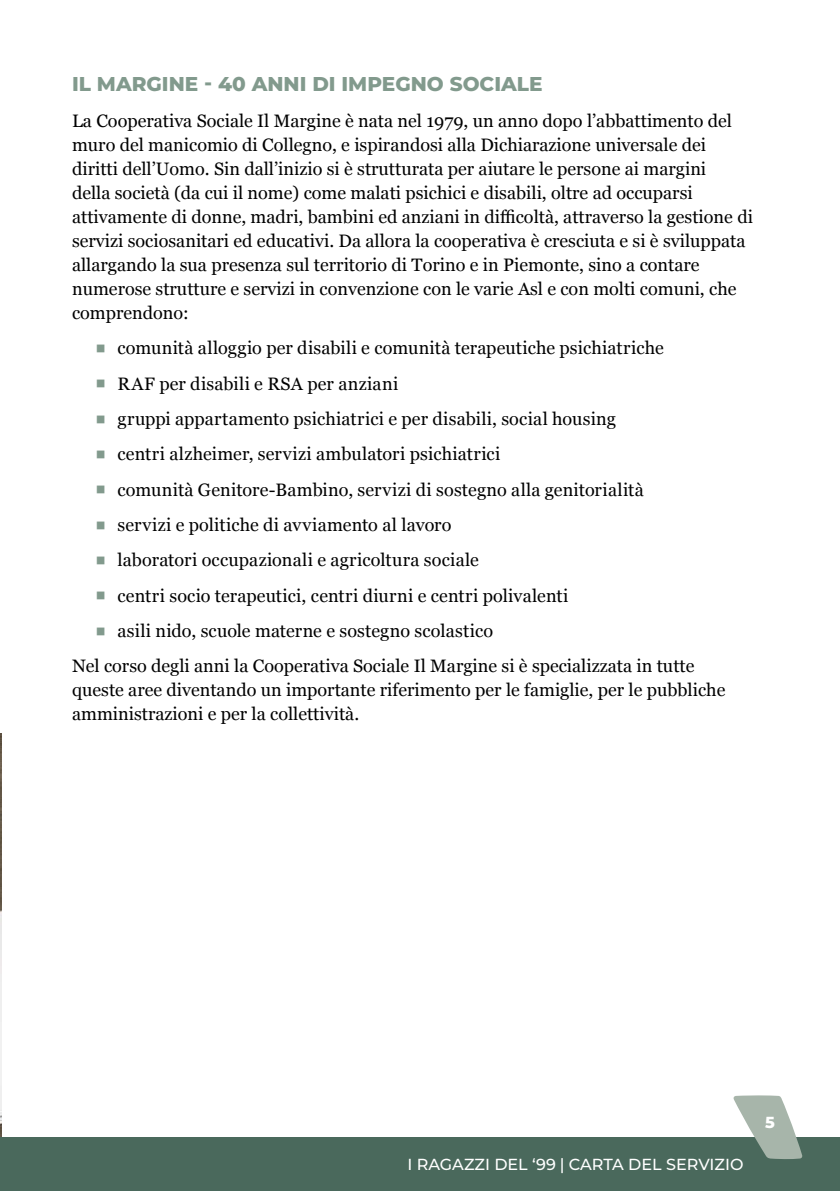
<style>
.page{position:relative;width:840px;height:1191px;background:#fff}
.page>*{position:absolute;margin:0;border:0;box-sizing:border-box;transform-origin:0 0}
.t1{font:800 20px "Montserrat";color:#829a8d}
.t2{font:18px/24px "Georgia";color:#000}
.t3{font:500 16px "Montserrat";color:#fff}
.t4{font:800 16px "Montserrat";color:#fff}
.s1{color:#829a8d}
</style>
<div class="page">
<img style="left:0;top:733px;width:1px;height:404px">
<div style="left:0;top:1137px;width:839px;height:54px;background:#4a695c"></div>
<svg style="left:733px;top:1095px;width:69px;height:64px"></svg>
<p class="t1" style="left:72px;top:70px;width:471px">IL MARGINE - 40 ANNI DI IMPEGNO SOCIALE</p>
<p class="t2" style="left:72px;top:108px;width:682px">La Cooperativa Sociale Il Margine è nata nel 1979, un anno dopo l’abbattimento del muro del manicomio di Collegno, e ispirandosi alla Dichiarazione universale dei diritti dell’Uomo. Sin dall’inizio si è strutturata per aiutare le persone ai margini<br>della società (da cui il nome) come malati psichici e disabili, oltre ad occuparsi attivamente di donne, madri, bambini ed anziani in difficoltà, attraverso la gestione di servizi sociosanitari ed educativi. Da allora la cooperativa è cresciuta e si è sviluppata allargando la sua presenza sul territorio di Torino e in Piemonte, sino a contare numerose strutture e servizi in convenzione con le varie Asl e con molti comuni, che comprendono:</p>
<p class="t2" style="left:95px;top:335px;width:570px"><span class="s1">▪</span> comunità alloggio per disabili e comunità terapeutiche psichiatriche</p>
<p class="t2" style="left:95px;top:370px;width:305px"><span class="s1">▪</span> RAF per disabili e RSA per anziani</p>
<p class="t2" style="left:95px;top:406px;width:522px"><span class="s1">▪</span> gruppi appartamento psichiatrici e per disabili, social housing</p>
<p class="t2" style="left:95px;top:441px;width:407px"><span class="s1">▪</span> centri alzheimer, servizi ambulatori psichiatrici</p>
<p class="t2" style="left:95px;top:476px;width:550px"><span class="s1">▪</span> comunità Genitore-Bambino, servizi di sostegno alla genitorialità</p>
<p class="t2" style="left:95px;top:512px;width:358px"><span class="s1">▪</span> servizi e politiche di avviamento al lavoro</p>
<p class="t2" style="left:95px;top:547px;width:385px"><span class="s1">▪</span> laboratori occupazionali e agricoltura sociale</p>
<p class="t2" style="left:95px;top:582px;width:475px"><span class="s1">▪</span> centri socio terapeutici, centri diurni e centri polivalenti</p>
<p class="t2" style="left:72px;top:612px;width:623px;line-height:35.4px;text-indent:23px"><span class="s1">▪</span> asili nido, scuole materne e sostegno scolastico<br>Nel corso degli anni la Cooperativa Sociale Il Margine si è specializzata in tutte</p>
<p class="t2" style="left:72px;top:677px;width:654px">queste aree diventando un importante riferimento per le famiglie, per le pubbliche amministrazioni e per la collettività.</p>
<p class="t3" style="left:407px;top:1153px;width:337px">I RAGAZZI DEL ‘99 | CARTA DEL SERVIZIO</p>
<p class="t4" style="left:764px;top:1110px;width:11px">5</p>
</div>
